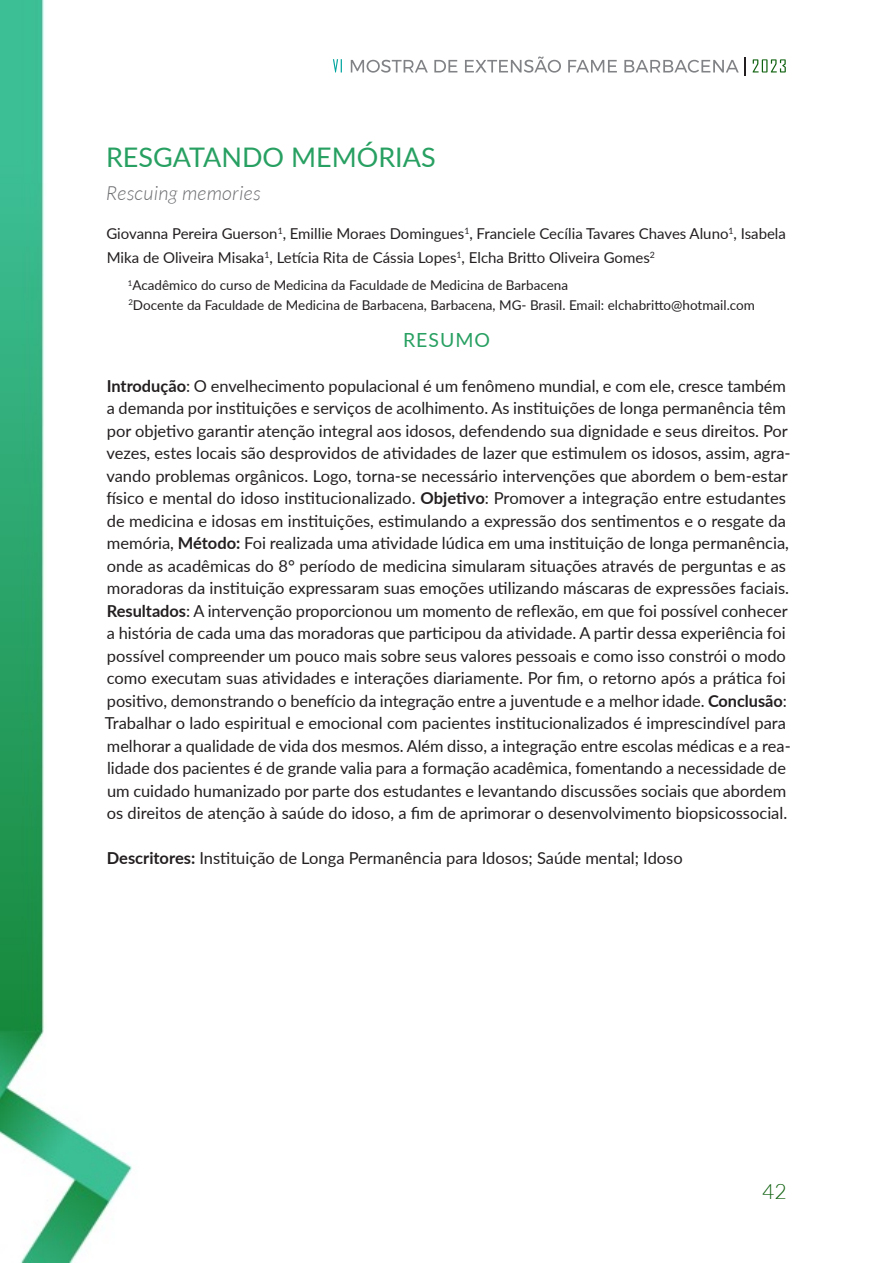
<style>
.page{position:relative;width:893px;height:1263px;background:#fff}
.page>*{position:absolute;margin:0;border:0;box-sizing:border-box;transform-origin:0 0}
.Título_F{font:27px "Lato";color:#28a062}
.t1{font:300 21px "Lato";color:#106210}
.Título___Inglês_F{font:italic 300 19.5px "Lato";letter-spacing:.02em;color:#6c6d70}
.Subtítulo_F{font:19.5px "Lato";letter-spacing:.05em;color:#28a062}
.Texto_F{font:16.5px/22.5px "Lato";color:#231f20}
.Autores_F{font:15px/24px "Lato";color:#231f20}
.Autores___Filiação_F{font:13.5px "Lato";color:#231f20}
.s1{font-weight:700}
</style>
<div class="page">
<img style="left:0;top:0;width:132px;height:1263px">
<div style="left:64px;top:305px;width:126px;height:270px;background:#fff"></div>
<svg style="left:753px;top:59px;width:33px;height:13px"></svg>
<svg style="left:745px;top:57px;width:1px;height:18px"></svg>
<svg style="left:351px;top:57px;width:388px;height:16px"></svg>
<svg style="left:333px;top:59px;width:9px;height:13px"></svg>
<p class="Título_F" style="left:106px;top:137px;width:331px">RESGATANDO MEMÓRIAS</p>
<p class="Título___Inglês_F" style="left:106px;top:183px;width:156px">Rescuing memories</p>
<p class="Autores_F" style="left:106px;top:220px;width:681px">Giovanna Pereira Guerson<sup>1</sup>, Emillie Moraes Domingues<sup>1</sup>, Franciele Cecília Tavares Chaves Aluno<sup>1</sup>, Isabela<br>Mika de Oliveira Misaka<sup>1</sup>, Letícia Rita de Cássia Lopes<sup>1</sup>, Elcha Britto Oliveira Gomes<sup>2</sup></p>
<p class="Autores___Filiação_F" style="left:128px;top:276px;width:442px"><sup>1</sup>Acadêmico do curso de Medicina da Faculdade de Medicina de Barbacena</p>
<p class="Autores___Filiação_F" style="left:128px;top:295px;width:628px"><sup>2</sup>Docente da Faculdade de Medicina de Barbacena, Barbacena, MG- Brasil. Email: elchabritto@hotmail.com</p>
<p class="Subtítulo_F" style="left:403px;top:325px;width:88px">RESUMO</p>
<p class="Texto_F" style="left:105px;top:374px;width:687px"><span class="s1">Introdução</span>: O envelhecimento populacional é um fenômeno mundial, e com ele, cresce também a demanda por instituições e serviços de acolhimento. As instituições de longa permanência têm por objetivo garantir atenção integral aos idosos, defendendo sua dignidade e seus direitos. Por vezes, estes locais são desprovidos de atividades de lazer que estimulem os idosos, assim, agra&shy;vando problemas orgânicos. Logo, torna-se necessário intervenções que abordem o bem-estar físico e mental do idoso institucionalizado. <span class="s1">Objetivo</span>: Promover a integração entre estudantes de medicina e idosas em instituições, estimulando a expressão dos sentimentos e o resgate da memória, <span class="s1">Método:</span> Foi realizada uma atividade lúdica em uma instituição de longa permanência, onde as acadêmicas do 8° período de medicina simularam situações através de perguntas e as moradoras da instituição expressaram suas emoções utilizando máscaras de expressões faciais.<br><span class="s1">Resultados</span>: A intervenção proporcionou um momento de reflexão, em que foi possível conhecer a história de cada uma das moradoras que participou da atividade. A partir dessa experiência foi possível compreender um pouco mais sobre seus valores pessoais e como isso constrói o modo como executam suas atividades e interações diariamente. Por fim, o retorno após a prática foi positivo, demonstrando o benefício da integração entre a juventude e a melhor idade. <span class="s1">Conclusão</span>:<br>Trabalhar o lado espiritual e emocional com pacientes institucionalizados é imprescindível para melhorar a qualidade de vida dos mesmos. Além disso, a integração entre escolas médicas e a rea&shy;lidade dos pacientes é de grande valia para a formação acadêmica, fomentando a necessidade de um cuidado humanizado por parte dos estudantes e levantando discussões sociais que abordem os direitos de atenção à saúde do idoso, a fim de aprimorar o desenvolvimento biopsicossocial.</p>
<p class="Texto_F" style="left:107px;top:846px;width:577px"><span class="s1">Descritores:</span> Instituição de Longa Permanência para Idosos; Saúde mental; Idoso</p>
<p class="t1" style="left:762px;top:1180px;width:26px">42</p>
</div>
